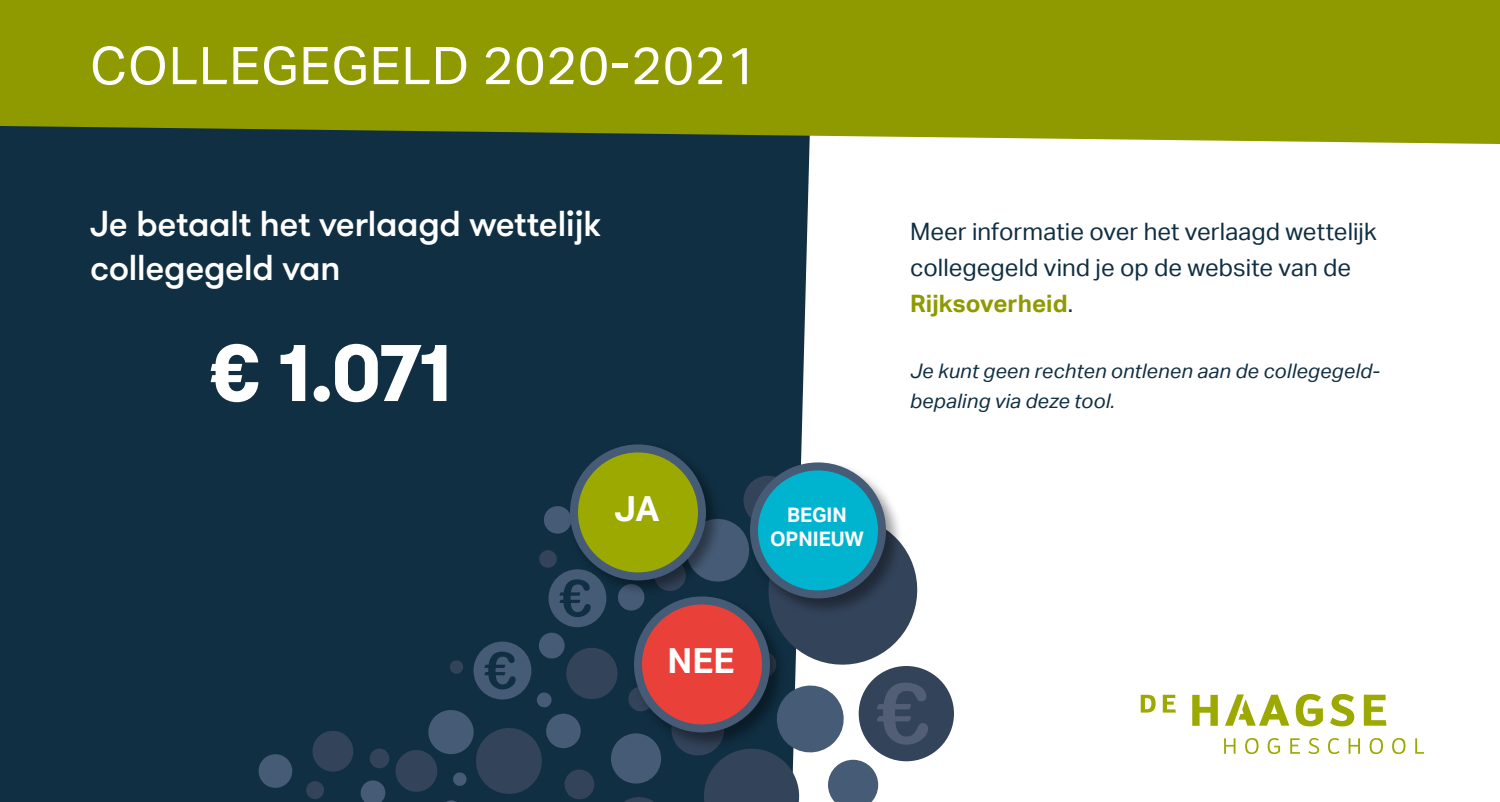
<style>
.page{position:relative;width:1500px;height:802px;background:#fff}
.page>*{position:absolute;margin:0;border:0;box-sizing:border-box;transform-origin:0 0}
.t1{font:700 80px "GT Walsheim Pro";color:#fff}
.t2{font:52px "Aktiv Grotesk";letter-spacing:.02em;color:#fff}
.t3{font:500 36px/44px "GT Walsheim Pro";letter-spacing:-.015em;color:#fff}
.t4{font:700 34.6px "Aktiv Grotesk";color:#fff}
.t5{font:24px/36px "Aktiv Grotesk";letter-spacing:.005em;color:#102f42}
.t6{font:italic 20px/30px "Aktiv Grotesk";letter-spacing:.01em;color:#102f42}
.t7{font:700 20px/24px "Aktiv Grotesk";color:#fff;text-align:center}
.s1{font-weight:700;color:#8e9a00}
</style>
<div class="page">
<div style="left:0;top:144px;width:810px;height:658px;background:#102f42"></div>
<div style="left:0;top:0;width:1500px;height:144px;background:#8e9a00"></div>
<svg style="left:257px;top:752px;width:37px;height:38px"></svg>
<svg style="left:370px;top:748px;width:20px;height:20px"></svg>
<svg style="left:305px;top:729px;width:82px;height:73px;background:#1e384d"></svg>
<svg style="left:1141px;top:694px;width:283px;height:60px"></svg>
<svg style="left:393px;top:447px;width:561px;height:355px"></svg>
<div style="left:566px;top:441px;width:157px;height:157px;background:#000;opacity:.4"></div>
<div style="left:574px;top:448px;width:128px;height:128px;background:#9ca900;border-radius:50%"></div>
<div style="left:570px;top:444px;width:136px;height:136px;border:8px solid #465b75;border-radius:50%"></div>
<div style="left:632px;top:594px;width:156px;height:156px;background:#000;opacity:.4"></div>
<div style="left:638px;top:600px;width:128px;height:128px;background:#e94139;border-radius:50%"></div>
<div style="left:634px;top:596px;width:136px;height:136px;border:8px solid #465b75;border-radius:50%"></div>
<div style="left:748px;top:460px;width:156px;height:156px;background:#000;opacity:.4"></div>
<div style="left:754px;top:466px;width:128px;height:128px;background:#00b4cf;border-radius:50%"></div>
<div style="left:750px;top:462px;width:136px;height:136px;border:8px solid #465b75;border-radius:50%"></div>
<h2 class="t2" style="left:90px;top:36px;width:669px">COLLEGEGELD 2020-2021</h2>
<h3 class="t3" style="left:90px;top:203px;width:513px">Je betaalt het verlaagd wettelijk collegegeld van</h3>
<h1 class="t1" style="left:210px;top:321px;width:243px">€ 1.071</h1>
<h3 class="t4" style="left:614px;top:489px;width:47px">JA</h3>
<p class="t7" style="left:770px;top:503px;width:95px">BEGIN<br>OPNIEUW</p>
<h3 class="t4" style="left:668px;top:641px;width:68px">NEE</h3>
<p class="t5" style="left:910px;top:214px;width:468px">Meer informatie over het verlaagd wettelijk collegegeld vind je op de website van de<br><span class="s1">Rijksoverheid</span>.</p>
<p class="t6" style="left:910px;top:356px;width:472px">Je kunt geen rechten ontlenen aan de collegegeld&shy;bepaling via deze tool.</p>
</div>
